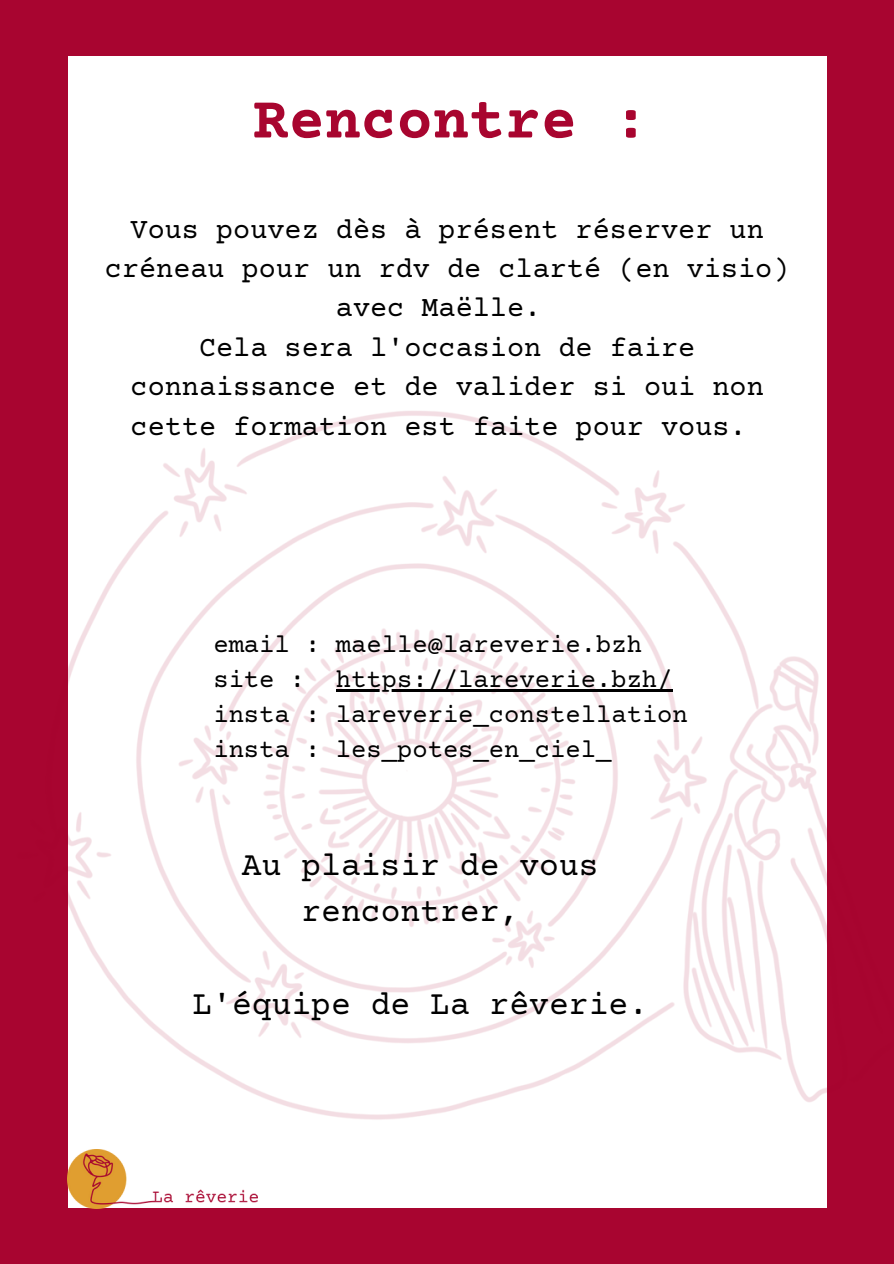
<style>
.page{position:relative;width:894px;height:1264px;background:#fff}
.page>*{position:absolute;margin:0;border:0;box-sizing:border-box;transform-origin:0 0}
.t1{font:700 60px "Courier Prime";color:#a8052f}
.t2{font:33px/46.2px "Courier Prime";color:#000;text-align:center}
.t3{font:28.5px/39.5px "Courier Prime";color:#000;text-align:center}
.t4{font:25.5px "Courier Prime";color:#000}
</style>
<div class="page">
<div style="left:0;top:0;width:893px;height:1263px;background:#a80530"></div>
<div style="left:68px;top:57px;width:758px;height:1151px;background:#fff"></div>
<img style="left:67px;top:313px;width:760px;height:896px">
<hr style="left:336px;top:689px;width:336px;height:2px;background:#000">
<p class="t1" style="left:252px;top:91px;width:398px">Rencontre :</p>
<p class="t3" style="left:105px;top:211px;width:685px">Vous pouvez dès à présent réserver un créneau pour un rdv de clarté (en visio) avec Maëlle.</p>
<p class="t3" style="left:130px;top:330px;width:634px">Cela sera l'occasion de faire connaissance et de valider si oui non cette formation est faite pour vous.</p>
<p class="t4" style="left:213px;top:632px;width:430px">email : maelle@lareverie.bzh</p>
<p class="t4" style="left:213px;top:667px;width:460px">site : https://lareverie.bzh/</p>
<p class="t4" style="left:213px;top:702px;width:476px">insta : lareverie_constellation</p>
<p class="t4" style="left:213px;top:737px;width:399px">insta : les_potes_en_ciel_</p>
<p class="t2" style="left:242px;top:844px;width:358px">Au plaisir de vous rencontrer,</p>
<p class="t2" style="left:192px;top:983px;width:457px">L'équipe de La rêverie.</p>
</div>
